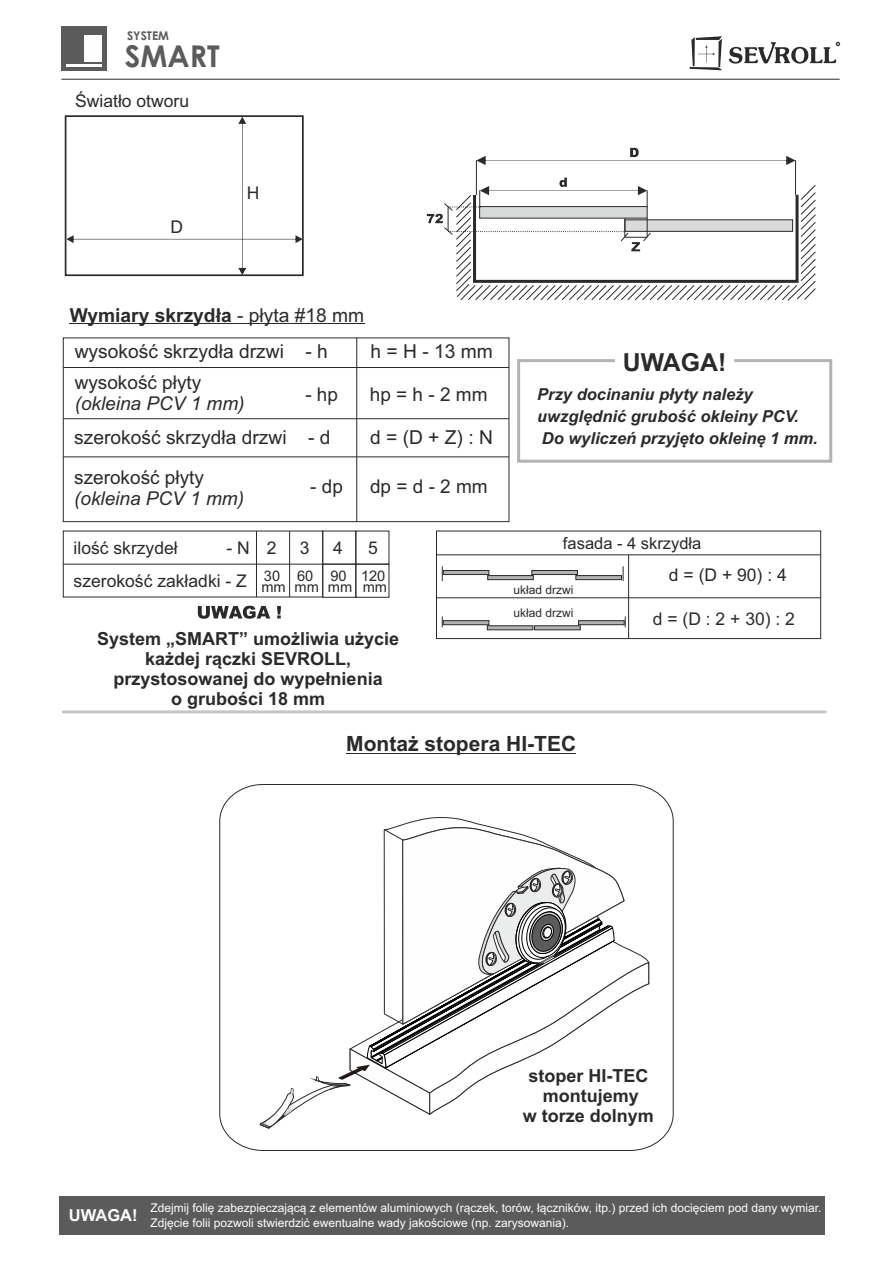
<style>
.page{position:relative;width:893px;height:1263px;background:#fff}
.page>*{position:absolute;margin:0;border:0;box-sizing:border-box;transform-origin:0 0}
.t1{font:700 30px "Century Gothic";color:#5b5b5b}
.t2{font:700 24.9px "Arial";color:#2b2a29}
.t3{font:700 21px "Arial";color:#2b2a29}
.t4{font:19.2px "Arial";color:#2b2a29}
.t5{font:700 19.2px "Arial";color:#2b2a29}
.t6{font:19.05px "Arial";color:#2b2a29}
.t7{font:italic 19.05px "Arial";color:#2b2a29}
.t8{font:700 18px/20.1px "Arial";color:#2b2a29;text-align:center}
.t9{font:17.55px/33.2px "Arial";color:#2b2a29;text-align:right}
.t10{font:italic 700 16.5px/22px "Arial";color:#2b2a29}
.t11{font:16.5px "Arial";color:#2b2a29}
.t12{font:700 16.5px "Arial";color:#fefefe}
.t13{font:14.55px/10.8px "Arial";color:#2b2a29}
.t14{font:12px/15px "Arial";color:#fefefe}
.t15{font:12px/23px "Arial";color:#2b2a29}
.t16{font:700 12px "Century Gothic";color:#5b5b5b}
.s1{font-weight:400}
</style>
<div class="page">
<hr style="left:795px;top:160px;width:1px;height:35px;background:#2b2a29">
<svg style="left:624px;top:148px;width:171px;height:17px"></svg>
<svg style="left:624px;top:185px;width:192px;height:116px"></svg>
<svg style="left:198px;top:606px;width:83px;height:13px"></svg>
<div style="left:65px;top:115px;width:239px;height:161px;border:2px solid #2b2a29"></div>
<svg style="left:66px;top:117px;width:237px;height:158px"></svg>
<div style="left:63px;top:338px;width:446px;height:184px;border:1px solid #2b2a29"></div>
<hr style="left:63px;top:367px;width:446px;height:1px;background:#2b2a29">
<hr style="left:356px;top:338px;width:1px;height:184px;background:#2b2a29">
<hr style="left:63px;top:418px;width:446px;height:1px;background:#2b2a29">
<hr style="left:63px;top:457px;width:446px;height:1px;background:#2b2a29">
<hr style="left:70px;top:323px;width:167px;height:1px;background:#2b2a29">
<hr style="left:237px;top:323px;width:127px;height:1px;background:#2b2a29">
<svg style="left:624px;top:359px;width:209px;height:104px"></svg>
<hr style="left:63px;top:564px;width:260px;height:1px;background:#2b2a29">
<hr style="left:256px;top:531px;width:1px;height:66px;background:#2b2a29">
<hr style="left:289px;top:531px;width:1px;height:66px;background:#2b2a29">
<div style="left:436px;top:531px;width:385px;height:108px;border:1px solid #2b2a29"></div>
<hr style="left:436px;top:555px;width:385px;height:1px;background:#2b2a29">
<hr style="left:436px;top:597px;width:385px;height:1px;background:#2b2a29">
<hr style="left:628px;top:555px;width:1px;height:83px;background:#2b2a29">
<div style="left:60px;top:1196px;width:765px;height:39px;background:#5b5b5b"></div>
<div style="left:322px;top:531px;width:34px;height:33px;border:1px solid #2b2a29"></div>
<div style="left:322px;top:564px;width:34px;height:33px;border:1px solid #2b2a29"></div>
<hr style="left:63px;top:710px;width:762px;height:3px;background:#c5c6c6">
<hr style="left:346px;top:753px;width:230px;height:1px;background:#2b2a29">
<svg style="left:219px;top:784px;width:455px;height:367px"></svg>
<svg style="left:402px;top:78px;width:222px;height:738px"></svg>
<svg style="left:260px;top:816px;width:389px;height:313px"></svg>
<svg style="left:690px;top:36px;width:32px;height:34px"></svg>
<svg style="left:729px;top:42px;width:111px;height:22px"></svg>
<hr style="left:61px;top:79px;width:779px;height:1px;background:#2b2a29">
<div style="left:61px;top:26px;width:46px;height:45px;background:#5b5b5b"></div>
<hr style="left:66px;top:64px;width:36px;height:3px;background:#fefefe">
<div style="left:85px;top:35px;width:17px;height:26px;background:#fefefe"></div>
<p class="t16" style="left:127px;top:31px;width:43px">SYSTEM</p>
<h1 class="t1" style="left:125px;top:44px;width:96px">SMART</h1>
<h3 class="t9" style="left:75px;top:86px;width:115px">Światło otworu</h3>
<h3 class="t9" style="left:170px;top:212px;width:14px">D</h3>
<h3 class="t9" style="left:247px;top:178px;width:14px">H</h3>
<h3 class="t5" style="left:70px;top:308px;width:296px">Wymiary skrzydła <span class="s1">- płyta #18 mm</span></h3>
<h3 class="t4" style="left:75px;top:344px;width:255px">wysokość skrzydła drzwi - h</h3>
<h3 class="t4" style="left:371px;top:344px;width:124px">h = H - 13 mm</h3>
<h2 class="t2" style="left:623px;top:353px;width:105px">UWAGA!</h2>
<h3 class="t6" style="left:75px;top:375px;width:128px">wysokość płyty</h3>
<h3 class="t7" style="left:75px;top:396px;width:171px">(okleina PCV 1 mm)</h3>
<h3 class="t6" style="left:370px;top:387px;width:119px">hp = h - 2 mm</h3>
<h3 class="t6" style="left:305px;top:387px;width:34px">- hp</h3>
<h3 class="t10" style="left:537px;top:385px;width:282px">Przy docinaniu płyty należy uwzględnić grubość okleiny PCV.<br>Do wyliczeń przyjęto okleinę 1 mm.</h3>
<h3 class="t4" style="left:74px;top:430px;width:258px">szerokość skrzydła drzwi - d</h3>
<h3 class="t4" style="left:370px;top:430px;width:124px">d = (D + Z) : N</h3>
<h3 class="t6" style="left:74px;top:470px;width:131px">szerokość płyty</h3>
<h3 class="t7" style="left:74px;top:491px;width:171px">(okleina PCV 1 mm)</h3>
<h3 class="t6" style="left:310px;top:479px;width:34px">- dp</h3>
<h3 class="t6" style="left:370px;top:479px;width:119px">dp = d - 2 mm</h3>
<h3 class="t9" style="left:74px;top:532px;width:106px">ilość skrzydeł</h3>
<h3 class="t9" style="left:74px;top:532px;width:178px">- N<br>szerokość zakładki - Z</h3>
<h3 class="t9" style="left:267px;top:533px;width:11px">2</h3>
<h3 class="t9" style="left:300px;top:533px;width:11px">3</h3>
<p class="t13" style="left:261px;top:572px;width:59px">30 60 mm mm</p>
<h3 class="t9" style="left:333px;top:533px;width:11px">4</h3>
<p class="t13" style="left:328px;top:572px;width:26px">90 mm</p>
<h3 class="t9" style="left:368px;top:533px;width:11px">5</h3>
<p class="t13" style="left:361px;top:572px;width:27px">120 mm</p>
<h3 class="t8" style="left:97px;top:630px;width:304px">System „SMART” umożliwia użycie każdej rączki SEVROLL, przystosowanej do wypełnienia<br>o grubości 18 mm</h3>
<h3 class="t11" style="left:563px;top:537px;width:140px">fasada - 4 skrzydła</h3>
<h3 class="t9" style="left:669px;top:560px;width:119px">d = (D + 90) : 4</h3>
<h3 class="t9" style="left:653px;top:604px;width:144px">d = (D : 2 + 30) : 2</h3>
<p class="t15" style="left:513px;top:580px;width:62px">układ drzwi układ drzwi</p>
<h3 class="t3" style="left:346px;top:736px;width:231px">Montaż stopera HI-TEC</h3>
<h3 class="t8" style="left:523px;top:1067px;width:133px">stoper HI-TEC montujemy<br>w torze dolnym</h3>
<h3 class="t12" style="left:69px;top:1209px;width:70px">UWAGA!</h3>
<p class="t14" style="left:150px;top:1202px;width:672px">Zdejmij folię zabezpieczającą z elementów aluminiowych (rączek, torów, łączników, itp.) przed ich docięciem pod dany wymiar.<br>Zdjęcie folii pozwoli stwierdzić ewentualne wady jakościowe (np. zarysowania).</p>
</div>
